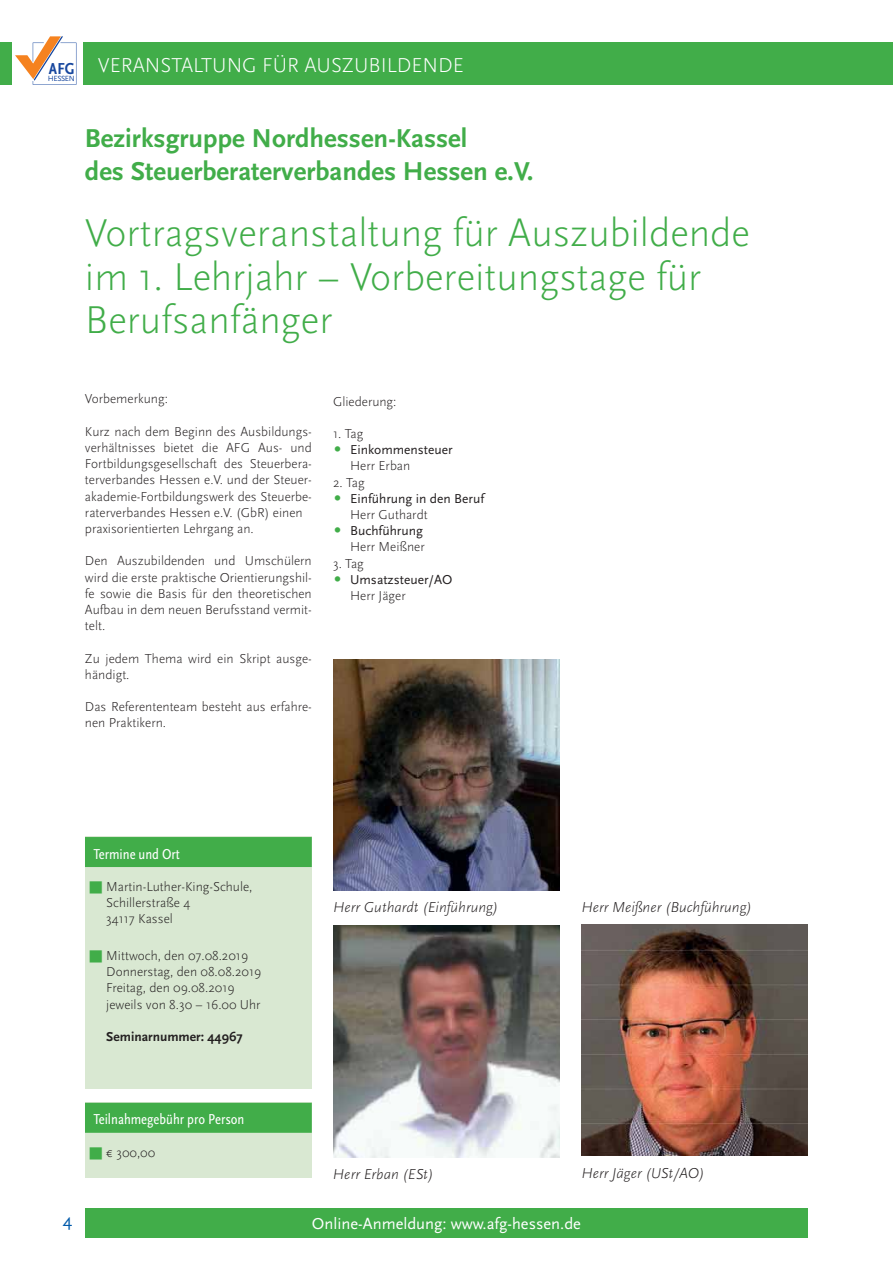
<style>
.page{position:relative;width:893px;height:1263px;background:#fff}
.page>*{position:absolute;margin:0;border:0;box-sizing:border-box;transform-origin:0 0}
.t1{font:300 40.5px/43.5px "Scala Sans";color:#41ad49}
.t2{font:700 27px/32.4px "Scala Sans";color:#41ad49}
.t3{font:300 21px "Scala Sans";color:#fff}
.t4{font:18px "Scala Sans";color:#005aaa}
.t5{font:16.5px "Scala Sans";color:#fff}
.t6{font:italic 300 15px "Scala Sans";color:#231f20}
.t7{font:condensed 15px "Scala Sans";color:#fff}
.t8{font:300 13.5px/16.2px "Scala Sans";color:#231f20}
.t9{font:13.5px/16.2px "Scala Sans";color:#231f20}
.t10{font:700 13.5px "Scala Sans";color:#231f20}
.t11{font:7.8px "Scala Sans";letter-spacing:-.05em;color:#17479e}
.s1{color:#41ad49}
.s2{font-weight:300}
</style>
<div class="page">
<div style="left:0;top:43px;width:893px;height:42px;background:#41ad49"></div>
<div style="left:13px;top:32px;width:70px;height:64px;background:#fff"></div>
<svg style="left:15px;top:36px;width:61px;height:49px"></svg>
<div style="left:85px;top:1208px;width:723px;height:29px;background:#41ad49"></div>
<img style="left:581px;top:925px;width:227px;height:231px">
<img style="left:333px;top:925px;width:227px;height:233px">
<img style="left:333px;top:659px;width:227px;height:232px">
<div style="left:85px;top:836px;width:227px;height:253px;background:#d9e8d2"></div>
<div style="left:85px;top:837px;width:227px;height:30px;background:#41ad49"></div>
<div style="left:85px;top:1102px;width:227px;height:76px;background:#d9e8d2"></div>
<div style="left:85px;top:1103px;width:227px;height:30px;background:#41ad49"></div>
<h3 class="t3" style="left:49px;top:57px;width:417px"><sub>AFG</sub> VERANSTALTUNG FÜR AUSZUBILDENDE</h3>
<p class="t11" style="left:48px;top:75px;width:28px">HESSEN</p>
<h2 class="t2" style="left:85px;top:124px;width:450px">Bezirksgruppe Nordhessen-Kassel<br>des Steuerberaterverbandes Hessen e.V.</h2>
<h1 class="t1" style="left:85px;top:215px;width:666px">Vortragsveranstaltung für Auszubildende im 1. Lehrjahr – Vorbereitungstage für<br>Berufsanfänger</h1>
<p class="t8" style="left:85px;top:392px;width:84px">Vorbemerkung:</p>
<p class="t8" style="left:85px;top:424px;width:228px">Kurz nach dem Beginn des Ausbildungs&shy;verhältnisses bietet die AFG Aus- und Fortbildungsgesellschaft des Steuerbera&shy;terverbandes Hessen e.V. und der Steuer&shy;akademie-Fortbildungswerk des Steuerbe&shy;raterverbandes Hessen e.V. (GbR) einen praxisorientierten Lehrgang an.</p>
<p class="t8" style="left:85px;top:554px;width:228px;text-align:justify">Den Auszubildenden und Umschülern wird die erste praktische Orientierungshil&shy;fe sowie die Basis für den theoretischen Aufbau in dem neuen Berufsstand vermit&shy;telt.</p>
<p class="t8" style="left:85px;top:651px;width:228px">Zu jedem Thema wird ein Skript ausge&shy;händigt.</p>
<p class="t8" style="left:85px;top:700px;width:228px">Das Referententeam besteht aus erfahre&shy;nen Praktikern.</p>
<p class="t8" style="left:333px;top:394px;width:65px">Gliederung:</p>
<p class="t8" style="left:333px;top:427px;width:32px">1. Tag</p>
<p class="t9" style="left:350px;top:442px;width:104px;text-indent:-17px"><span class="s1">●</span> Einkommensteuer<br><span class="s2">Herr Erban</span></p>
<p class="t8" style="left:333px;top:475px;width:33px">2. Tag</p>
<p class="t9" style="left:350px;top:491px;width:136px;text-indent:-17px"><span class="s1">●</span> Einführung in den Beruf<br><span class="s2">Herr Guthardt</span></p>
<p class="t9" style="left:333px;top:523px;width:93px;text-align:right"><span class="s1">●</span> Buchführung<br><span class="s2">Herr Meißner</span></p>
<p class="t8" style="left:333px;top:556px;width:32px">3. Tag</p>
<p class="t9" style="left:350px;top:572px;width:104px;text-indent:-17px"><span class="s1">●</span> Umsatzsteuer/AO<br><span class="s2">Herr Jäger</span></p>
<p class="t7" style="left:93px;top:848px;width:88px">Termine und Ort</p>
<p class="t8" style="left:106px;top:880px;width:148px;text-indent:-17px"><span class="s1">■</span> Martin-Luther-King-Schule,<br>Schillerstraße 4<br>34117 Kassel</p>
<p class="t8" style="left:106px;top:949px;width:157px;text-indent:-17px"><span class="s1">■</span> Mittwoch, den 07.08.2019<br>Donnerstag, den 08.08.2019<br>Freitag, den 09.08.2019 jeweils von 8.30 – 16.00 Uhr</p>
<p class="t10" style="left:106px;top:1031px;width:138px">Seminarnummer: 44967</p>
<p class="t7" style="left:93px;top:1113px;width:152px">Teilnahmegebühr pro Person</p>
<p class="t8" style="left:89px;top:1145px;width:67px"><span class="s1">■</span> € 300,00</p>
<p class="t6" style="left:333px;top:901px;width:167px">Herr Guthardt (Einführung)</p>
<p class="t6" style="left:581px;top:901px;width:172px">Herr Meißner (Buchführung)</p>
<p class="t6" style="left:333px;top:1168px;width:102px">Herr Erban (ESt)</p>
<p class="t6" style="left:581px;top:1167px;width:125px">Herr Jäger (USt/AO)</p>
<h3 class="t4" style="left:63px;top:1212px;width:11px">4</h3>
<p class="t5" style="left:312px;top:1216px;width:270px">Online-Anmeldung: www.afg-hessen.de</p>
</div>
